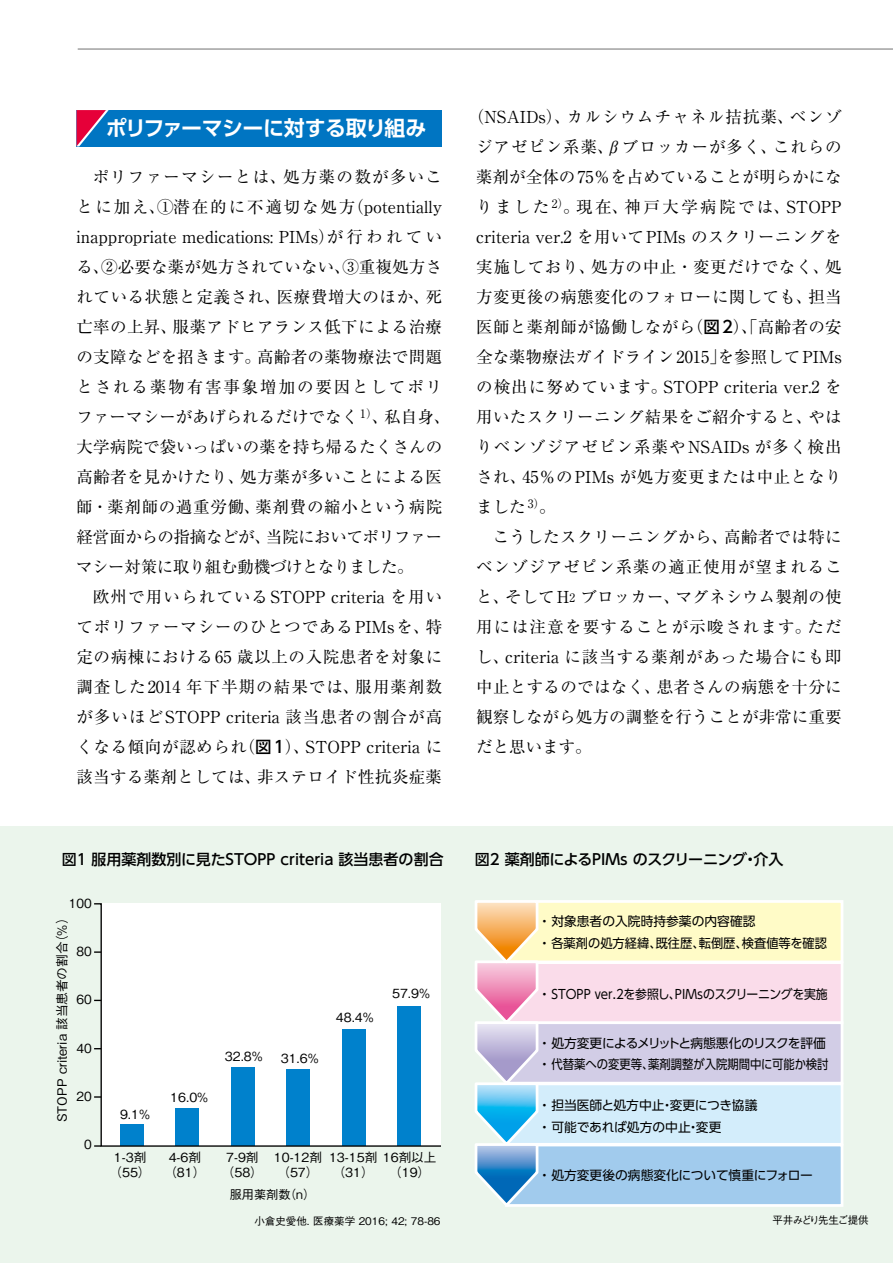
<style>
.page{position:relative;width:893px;height:1263px;background:#fff}
.page>*{position:absolute;margin:0;border:0;box-sizing:border-box;transform-origin:0 0}
.t1{font:700 21px "UD Shin Go Pro De";letter-spacing:-.025em;color:#fff}
.t2{font:16.5px/30px "Ryumin Pr 5";letter-spacing:.02em;color:#000}
.t3{font:500 15px "UD Shin Go Pr 6 N";color:#000}
.t4{font:12.75px/21.5px "UD Shin Go Pr 6 N";color:#000}
.t5{font:500 12.75px "Gothic BBB Pr 5";color:#000}
.t6{font:500 12.6px/15px "Gothic BBB Pr 5";color:#000;text-align:center}
.t7{font:500 12.15px "Gothic BBB Pr 5";color:#000}
.t8{font:500 10.5px "Gothic BBB Pr 5";color:#000}
.t9{font:500 10.5px "Gothic BBB Pr 5";letter-spacing:-.07em;color:#000}
.s1{font-family:"UD Shin Go Pr 6 N";font-weight:500}
.s2{font-size:11.55px}
</style>
<div class="page">
<hr style="left:78px;top:49px;width:815px;height:1px;background:#727171">
<div style="left:0;top:826px;width:893px;height:437px;background:#ebf5ec"></div>
<div style="left:77px;top:110px;width:365px;height:36px;background:#0075c2"></div>
<svg style="left:76px;top:110px;width:33px;height:36px"></svg>
<svg style="left:94px;top:903px;width:347px;height:244px;background:#d9ebf5"></svg>
<div style="left:506px;top:901px;width:336px;height:61px;background:#fffbc7"></div>
<div style="left:505px;top:900px;width:338px;height:63px;border:3px solid #fff"></div>
<div style="left:506px;top:963px;width:336px;height:60px;background:#fadcea"></div>
<div style="left:505px;top:961px;width:338px;height:63px;border:3px solid #fff"></div>
<div style="left:506px;top:1023px;width:336px;height:60px;background:#d2cde6"></div>
<div style="left:505px;top:1021px;width:338px;height:63px;border:3px solid #fff"></div>
<div style="left:506px;top:1084px;width:336px;height:60px;background:#d3edfb"></div>
<div style="left:505px;top:1082px;width:338px;height:64px;border:3px solid #fff"></div>
<div style="left:506px;top:1145px;width:336px;height:60px;background:#a1cbed"></div>
<div style="left:505px;top:1144px;width:338px;height:63px;border:3px solid #fff"></div>
<svg style="left:475px;top:900px;width:65px;height:307px"></svg>
<p class="t1" style="left:106px;top:111px;width:322px">ポリファーマシーに対する取り組み</p>
<p class="t2" style="left:76px;top:160px;width:376px;text-indent:17px">ポリファーマシーとは、処方薬の数が多いことに加え、①潜在的に不適切な処方（potentially inappropriate medications: PIMs）が行われている、②必要な薬が処方されていない、③重複処方されている状態と定義され、医療費増大のほか、死亡率の上昇、服薬アドヒアランス低下による治療の支障などを招きます。高齢者の薬物療法で問題とされる薬物有害事象増加の要因としてポリファーマシーがあげられるだけでなく <sup>1）</sup>、私自身、大学病院で袋いっぱいの薬を持ち帰るたくさんの高齢者を見かけたり、処方薬が多いことによる医師・薬剤師の過重労働、薬剤費の縮小という病院経営面からの指摘などが、当院においてポリファーマシー対策に取り組む動機づけとなりました。<br>　欧州で用いられているSTOPP criteria を用いてポリファーマシーのひとつであるPIMsを、特定の病棟における65 歳以上の入院患者を対象に調査した2014 年下半期の結果では、服用薬剤数が多いほどSTOPP criteria 該当患者の割合が高くなる傾向が認められ（<span class="s1">図1</span>）、STOPP criteria に該当する薬剤としては、非ステロイド性抗炎症薬</p>
<p class="t3" style="left:62px;top:847px;width:383px">図1 服用薬剤数別に見たSTOPP criteria 該当患者の割合</p>
<p class="t6" style="left:69px;top:895px;width:24px">100</p>
<p class="t6" style="left:77px;top:943px;width:17px">80</p>
<p class="t6" style="left:77px;top:991px;width:17px">60</p>
<p class="t6" style="left:77px;top:1039px;width:17px">40</p>
<p class="t6" style="left:77px;top:1087px;width:17px">20</p>
<p class="t6" style="left:84px;top:1135px;width:9px">0</p>
<p class="t5" style="left:52px;top:1122px;width:212px;rotate:-90deg">STOPP criteria 該当患者の割合（%）</p>
<p class="t6" style="left:120px;top:1106px;width:32px">9.1%</p>
<p class="t6" style="left:170px;top:1088px;width:39px">16.0%</p>
<p class="t6" style="left:225px;top:1047px;width:39px">32.8%</p>
<p class="t6" style="left:281px;top:1049px;width:39px">31.6%</p>
<p class="t6" style="left:336px;top:1008px;width:39px">48.4%</p>
<p class="t6" style="left:392px;top:985px;width:39px">57.9%</p>
<p class="t6" style="left:110px;top:1148px;width:42px">1-3剤（55）</p>
<p class="t6" style="left:164px;top:1148px;width:42px">4-6剤（81）</p>
<p class="t6" style="left:222px;top:1148px;width:42px">7-9剤（58）</p>
<p class="t6" style="left:274px;top:1148px;width:50px;text-align:left">10-12剤（57）</p>
<p class="t6" style="left:329px;top:1148px;width:109px;text-align:left">13-15剤 16剤以上（31）</p>
<p class="t6" style="left:389px;top:1163px;width:42px">（19）</p>
<p class="t7" style="left:230px;top:1184px;width:87px">服用薬剤数（n）</p>
<p class="t8" style="left:254px;top:1212px;width:188px">小倉史愛他. 医療薬学 2016; 42; 78-86</p>
<p class="t2" style="left:476px;top:100px;width:367px;text-indent:-8px">（NSAIDs）、カルシウムチャネル拮抗薬、ベンゾジアゼピン系薬、βブロッカーが多く、これらの薬剤が全体の75％を占めていることが明らかになりました<sup>2）</sup>。現在、神戸大学病院では、STOPP criteria ver.2 を用いてPIMs のスクリーニングを実施しており、処方の中止・変更だけでなく、処方変更後の病態変化のフォローに関しても、担当医師と薬剤師が協働しながら（<span class="s1">図2</span>）、「高齢者の安全な薬物療法ガイドライン2015」を参照してPIMsの検出に努めています。STOPP criteria ver.2 を用いたスクリーニング結果をご紹介すると、やはりベンゾジアゼピン系薬やNSAIDs が多く検出され、45％のPIMs が処方変更または中止となりました <sup>3）</sup>。<br>　こうしたスクリーニングから、高齢者では特にベンゾジアゼピン系薬の適正使用が望まれること、そしてH<span class="s2">2</span> ブロッカー、マグネシウム製剤の使用には注意を要することが示唆されます。ただし、criteria に該当する薬剤があった場合にも即中止とするのではなく、患者さんの病態を十分に観察しながら処方の調整を行うことが非常に重要だと思います。</p>
<p class="t3" style="left:475px;top:847px;width:310px">図2 薬剤師によるPIMs のスクリーニング・介入</p>
<p class="t4" style="left:538px;top:910px;width:290px">・ 対象患者の入院時持参薬の内容確認<br>・ 各薬剤の処方経緯、既往歴、転倒歴、検査値等を確認</p>
<p class="t4" style="left:538px;top:982px;width:291px">・ STOPP ver.2を参照し、PIMsのスクリーニングを実施</p>
<p class="t4" style="left:538px;top:1032px;width:292px">・ 処方変更によるメリットと病態悪化のリスクを評価・ 代替薬への変更等、薬剤調整が入院期間中に可能か検討</p>
<p class="t4" style="left:538px;top:1094px;width:221px">・ 担当医師と処方中止・変更につき協議・ 可能であれば処方の中止・変更</p>
<p class="t4" style="left:538px;top:1163px;width:276px">・ 処方変更後の病態変化について慎重にフォロー</p>
<p class="t9" style="left:772px;top:1211px;width:98px">平井みどり先生ご提供</p>
</div>
